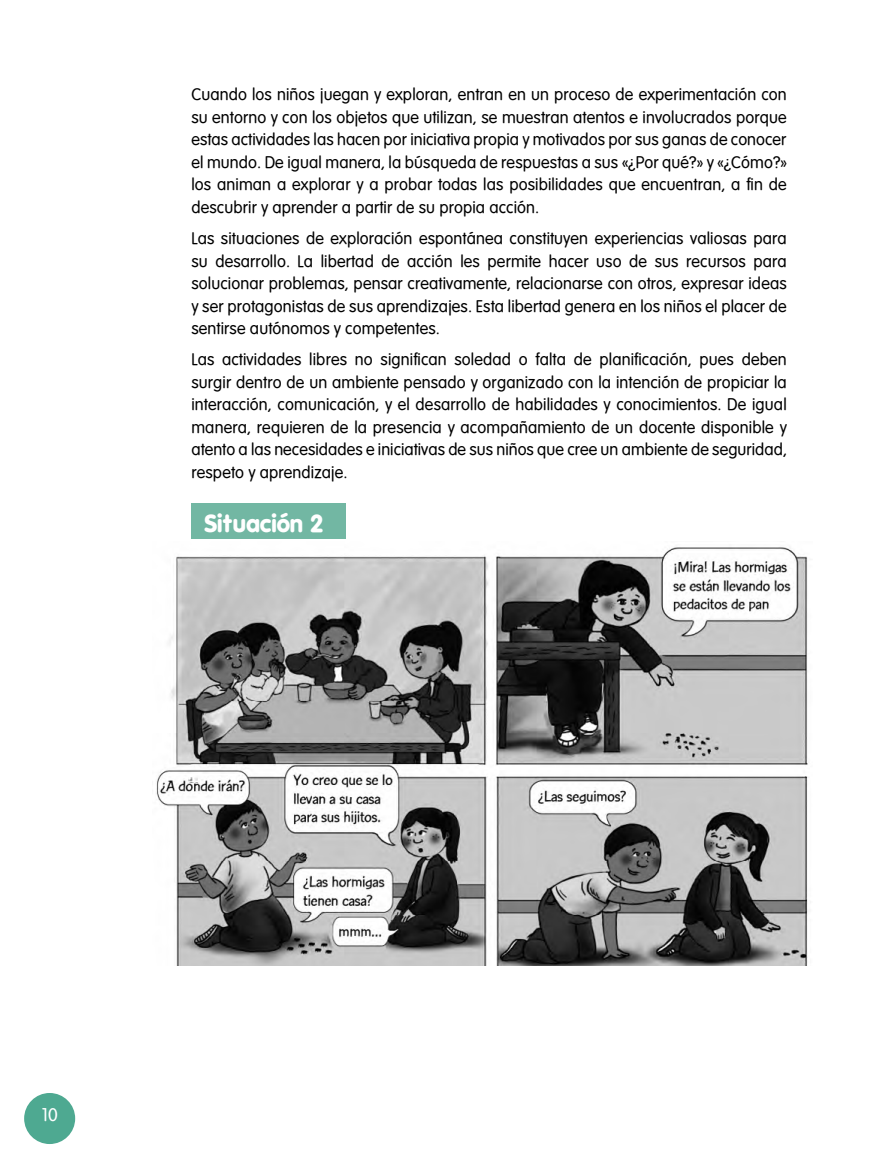
<style>
.page{position:relative;width:872px;height:1170px;background:#fff}
.page>*{position:absolute;margin:0;border:0;box-sizing:border-box;transform-origin:0 0}
.t1{font:700 24px "VAG Rounded Black SSK";color:#fff}
.t2{font:18px "Vogel Normal";color:#fff}
.t3{font:16.5px/22.5px "Vogel Normal";letter-spacing:.01em;color:#000;text-align:justify}
</style>
<div class="page">
<div style="left:24px;top:1092px;width:51px;height:51px;background:#4ea991;border-radius:50%"></div>
<div style="left:191px;top:503px;width:155px;height:36px;background:#72b7a3"></div>
<img style="left:156px;top:547px;width:652px;height:418px">
<svg style="left:188px;top:777px;width:9px;height:5px"></svg>
<p class="t3" style="left:191px;top:83px;width:597px">Cuando los niños juegan y exploran, entran en un proceso de experimentación con su entorno y con los objetos que utilizan, se muestran atentos e involucrados porque estas actividades las hacen por iniciativa propia y motivados por sus ganas de conocer el mundo. De igual manera, la búsqueda de respuestas a sus «¿Por qué?» y «¿Cómo?» los animan a explorar y a probar todas las posibilidades que encuentran, a fin de descubrir y aprender a partir de su propia acción.</p>
<p class="t3" style="left:191px;top:227px;width:597px">Las situaciones de exploración espontánea constituyen experiencias valiosas para su desarrollo. La libertad de acción les permite hacer uso de sus recursos para solucionar problemas, pensar creativamente, relacionarse con otros, expresar ideas y ser protagonistas de sus aprendizajes. Esta libertad genera en los niños el placer de sentirse autónomos y competentes.</p>
<p class="t3" style="left:191px;top:348px;width:597px">Las actividades libres no significan soledad o falta de planificación, pues deben surgir dentro de un ambiente pensado y organizado con la intención de propiciar la interacción, comunicación, y el desarrollo de habilidades y conocimientos. De igual manera, requieren de la presencia y acompañamiento de un docente disponible y atento a las necesidades e iniciativas de sus niños que cree un ambiente de seguridad, respeto y aprendizaje.</p>
<h1 class="t1" style="left:205px;top:509px;width:121px">Situación 2</h1>
<p class="t2" style="left:42px;top:1104px;width:17px">10</p>
</div>
